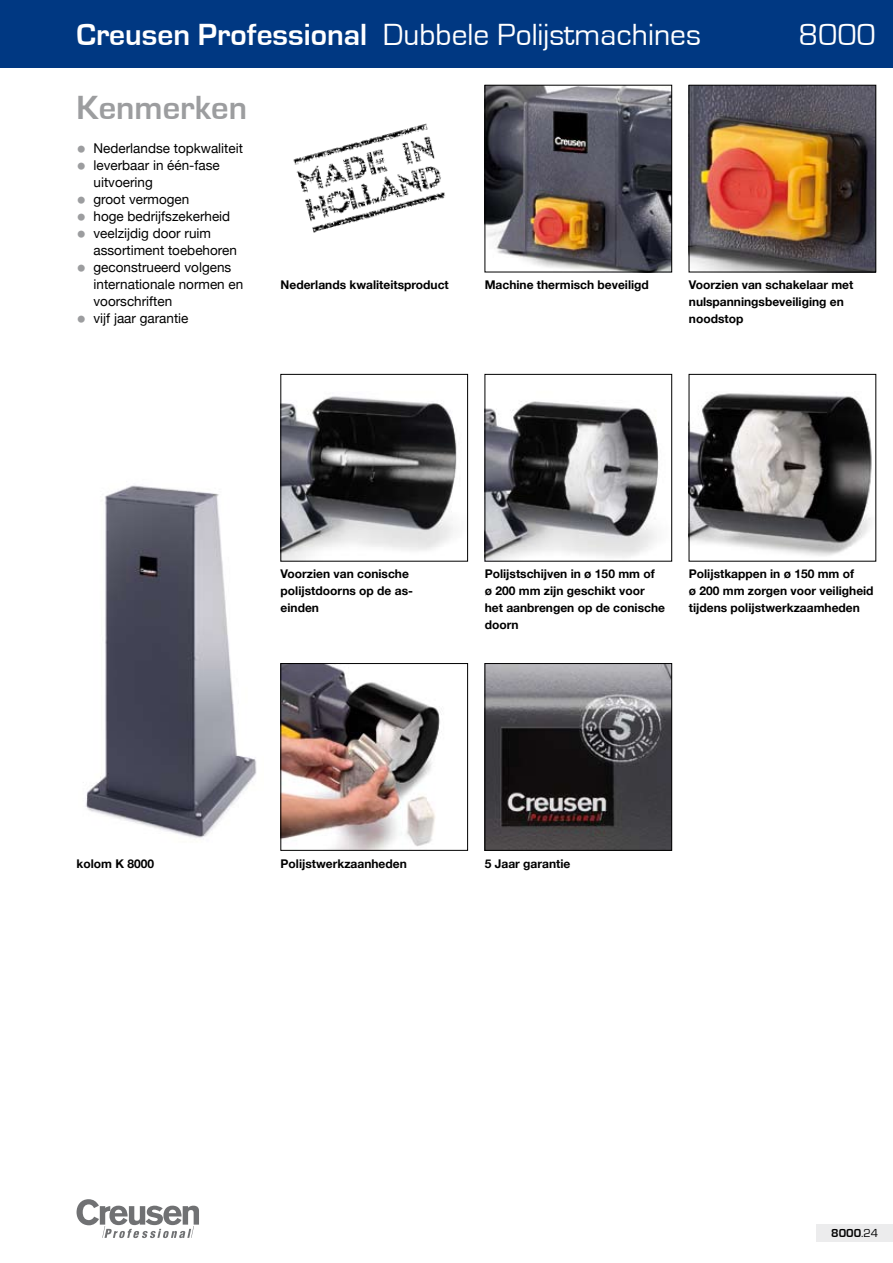
<style>
.page{position:relative;width:893px;height:1263px;background:#fff}
.page>*{position:absolute;margin:0;border:0;box-sizing:border-box;transform-origin:0 0}
.t1{font:700 34.5px "Eurostile";color:#9c9d9f}
.t2{font:31.5px "Eurostile";color:#fff}
.t3{font:13.5px/17px "Helvetica Neue";color:#000}
.t4{font:700 12px/17px "Helvetica Neue";color:#000}
.t5{font:700 12px "Eurostile";color:#000}
.s1{font-weight:700}
.s2{font-size:19.5px;color:#9c9d9f}
.s3{font-weight:400}
</style>
<div class="page">
<img style="left:487px;top:87px;width:183px;height:183px">
<div style="left:485px;top:85px;width:187px;height:187px;border:1px solid #000"></div>
<img style="left:691px;top:87px;width:183px;height:183px">
<div style="left:689px;top:85px;width:187px;height:187px;border:1px solid #000"></div>
<img style="left:487px;top:401px;width:172px;height:158px">
<div style="left:485px;top:374px;width:187px;height:187px;border:1px solid #000"></div>
<img style="left:691px;top:393px;width:181px;height:163px">
<div style="left:689px;top:374px;width:187px;height:187px;border:1px solid #000"></div>
<img style="left:487px;top:665px;width:183px;height:183px">
<div style="left:485px;top:663px;width:187px;height:187px;border:1px solid #000"></div>
<img style="left:283px;top:396px;width:174px;height:163px">
<div style="left:281px;top:374px;width:187px;height:187px;border:1px solid #000"></div>
<img style="left:283px;top:665px;width:157px;height:183px">
<div style="left:281px;top:663px;width:187px;height:187px;border:1px solid #000"></div>
<img style="left:83px;top:485px;width:174px;height:353px">
<img style="left:293px;top:123px;width:152px;height:110px">
<div style="left:0;top:0;width:893px;height:68px;background:#003882"></div>
<div style="left:816px;top:1225px;width:77px;height:17px;background:#ececed"></div>
<svg style="left:77px;top:1199px;width:122px;height:39px"></svg>
<p class="t2" style="left:77px;top:17px;width:626px"><span class="s1">Creusen Professional</span> Dubbele Polijstmachines</p>
<p class="t2" style="left:799px;top:17px;width:79px">8000</p>
<p class="t1" style="left:77px;top:89px;width:172px">Kenmerken</p>
<p class="t3" style="left:77px;top:140px;width:168px"><span class="s2">•</span> Nederlandse topkwaliteit</p>
<p class="t3" style="left:94px;top:157px;width:128px;text-indent:-17px"><span class="s2">•</span> leverbaar in één-fase uitvoering</p>
<p class="t3" style="left:77px;top:191px;width:114px"><span class="s2">•</span> groot vermogen</p>
<p class="t3" style="left:77px;top:208px;width:155px"><span class="s2">•</span> hoge bedrijfszekerheid</p>
<p class="t3" style="left:94px;top:225px;width:145px;text-indent:-17px"><span class="s2">•</span> veelzijdig door ruim assortiment toebehoren</p>
<p class="t3" style="left:94px;top:259px;width:151px;text-indent:-17px"><span class="s2">•</span> geconstrueerd volgens internationale normen en voorschriften</p>
<p class="t3" style="left:77px;top:310px;width:113px"><span class="s2">•</span> vijf jaar garantie</p>
<p class="t4" style="left:281px;top:276px;width:170px">Nederlands kwaliteitsproduct</p>
<p class="t4" style="left:485px;top:276px;width:166px">Machine thermisch beveiligd</p>
<p class="t4" style="left:689px;top:276px;width:166px">Voorzien van schakelaar met nulspanningsbeveiliging en noodstop</p>
<p class="t4" style="left:485px;top:565px;width:182px">Polijstschijven in ø 150 mm of ø 200 mm zijn geschikt voor het aanbrengen op de conische doorn</p>
<p class="t4" style="left:281px;top:565px;width:134px">Voorzien van conische polijstdoorns op de as&shy;einden</p>
<p class="t4" style="left:689px;top:565px;width:186px">Polijstkappen in ø 150 mm of<br>ø 200 mm zorgen voor veiligheid tijdens polijstwerkzaamheden</p>
<p class="t4" style="left:77px;top:854px;width:79px">kolom K 8000</p>
<p class="t4" style="left:281px;top:854px;width:128px">Polijstwerkzaanheden</p>
<p class="t4" style="left:485px;top:854px;width:87px">5 Jaar garantie</p>
<p class="t5" style="left:831px;top:1227px;width:41px">8000<span class="s3">.24</span></p>
</div>
